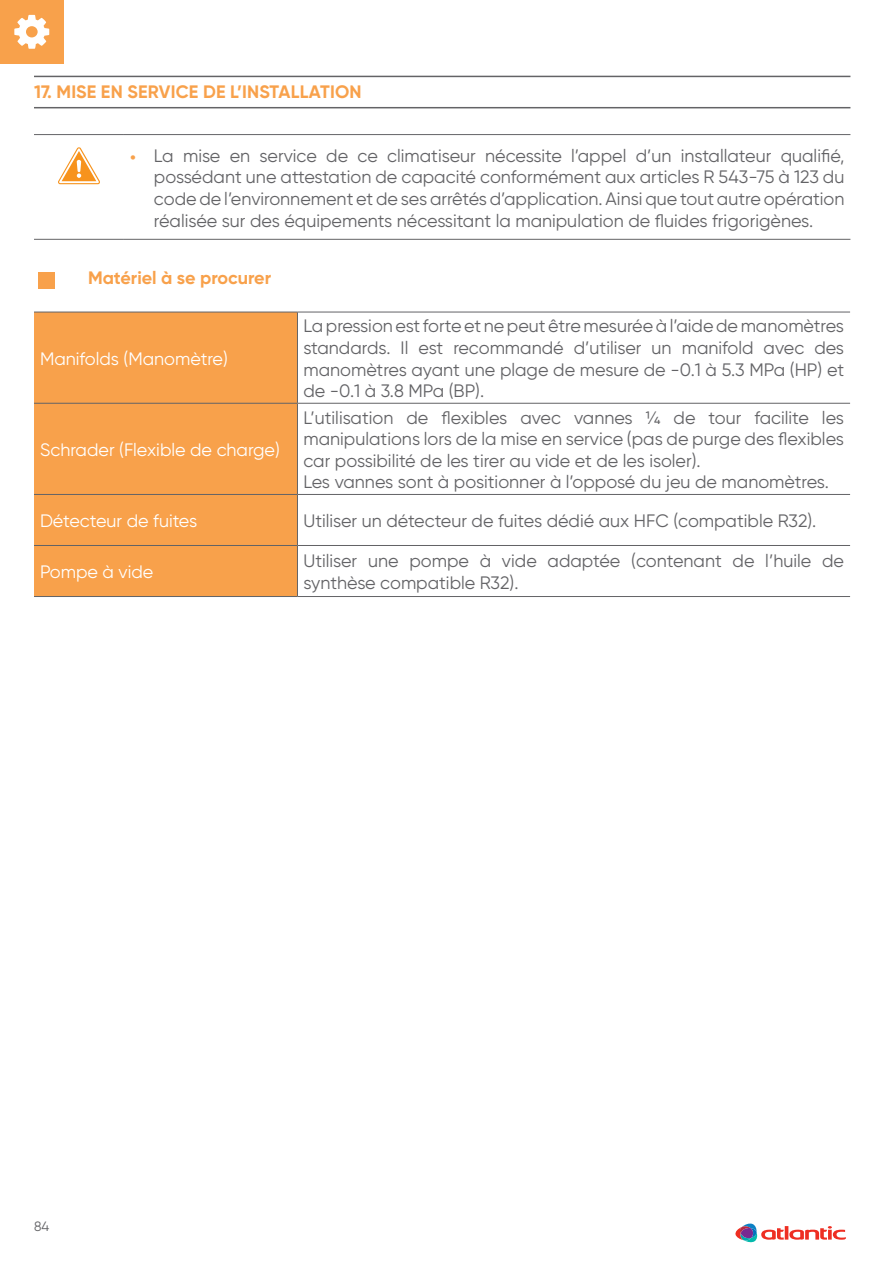
<style>
.page{position:relative;width:893px;height:1263px;background:#fff}
.page>*{position:absolute;margin:0;border:0;box-sizing:border-box;transform-origin:0 0}
.t1{font:18px/21.6px "Gilroy";color:#636366;text-align:justify}
.t2{font:18px "Gilroy";color:#fff}
.t3{font:700 18px "Gilroy";color:#f8a14b}
.t4{font:13.5px "Gilroy";color:#636366}
.s1{font-size:21.6px;color:#f8a14b}
.s2{font-family:"Arial";font-weight:400;font-size:72px}
</style>
<div class="page">
<div style="left:0;top:0;width:63px;height:64px;background:#f8a14b"></div>
<svg style="left:735px;top:1223px;width:111px;height:20px"></svg>
<svg style="left:14px;top:15px;width:35px;height:34px"></svg>
<hr style="left:34px;top:76px;width:816px;height:1px;background:#636366">
<hr style="left:34px;top:107px;width:816px;height:1px;background:#636366">
<hr style="left:34px;top:134px;width:90px;height:1px;background:#636366">
<hr style="left:124px;top:134px;width:726px;height:1px;background:#636366">
<hr style="left:34px;top:239px;width:90px;height:1px;background:#636366">
<hr style="left:124px;top:239px;width:726px;height:1px;background:#636366">
<svg style="left:58px;top:147px;width:42px;height:37px"></svg>
<div style="left:34px;top:313px;width:263px;height:283px;background:#f8a14b"></div>
<hr style="left:34px;top:312px;width:263px;height:1px;background:#636366">
<hr style="left:297px;top:312px;width:553px;height:1px;background:#636366">
<hr style="left:297px;top:312px;width:1px;height:91px;background:#636366">
<hr style="left:34px;top:403px;width:263px;height:1px;background:#636366">
<hr style="left:297px;top:403px;width:553px;height:1px;background:#636366">
<hr style="left:297px;top:404px;width:1px;height:90px;background:#636366">
<hr style="left:34px;top:494px;width:263px;height:1px;background:#636366">
<hr style="left:297px;top:494px;width:553px;height:1px;background:#636366">
<hr style="left:297px;top:495px;width:1px;height:50px;background:#636366">
<hr style="left:34px;top:545px;width:263px;height:1px;background:#636366">
<hr style="left:297px;top:545px;width:553px;height:1px;background:#636366">
<hr style="left:297px;top:546px;width:1px;height:50px;background:#636366">
<hr style="left:34px;top:596px;width:263px;height:1px;background:#636366">
<hr style="left:297px;top:596px;width:553px;height:1px;background:#636366">
<p class="t3" style="left:34px;top:81px;width:329px">17. MISE EN SERVICE DE L’INSTALLATION</p>
<p class="t1" style="left:154px;top:144px;width:692px;text-indent:-24px"><span class="s1">•</span> La mise en service de ce climatiseur nécessite l’appel d’un installateur qualifié, possédant une attestation de capacité conformément aux articles R 543-75 à 123 du code de l’environnement et de ses arrêtés d’application. Ainsi que tout autre opération réalisée sur des équipements nécessitant la manipulation de fluides frigorigènes.</p>
<p class="t3" style="left:34px;top:267px;width:239px"><span class="s2">▪</span> Matériel à se procurer</p>
<p class="t2" style="left:40px;top:348px;width:189px">Manifolds (Manomètre)</p>
<p class="t2" style="left:40px;top:439px;width:241px">Schrader (Flexible de charge)</p>
<p class="t1" style="left:303px;top:315px;width:542px">La pression est forte et ne peut être mesurée à l’aide de manomètres standards. Il est recommandé d’utiliser un manifold avec des manomètres ayant une plage de mesure de -0.1 à 5.3 MPa (HP) et de -0.1 à 3.8 MPa (BP).</p>
<p class="t1" style="left:303px;top:406px;width:542px;text-align:left">L’utilisation de flexibles avec vannes ¼ de tour facilite les manipulations lors de la mise en service (pas de purge des flexibles car possibilité de les tirer au vide et de les isoler).<br>Les vannes sont à positionner à l’opposé du jeu de manomètres.</p>
<p class="t2" style="left:40px;top:510px;width:159px">Détecteur de fuites</p>
<p class="t1" style="left:303px;top:510px;width:514px">Utiliser un détecteur de fuites dédié aux HFC (compatible R32).</p>
<p class="t2" style="left:40px;top:561px;width:115px">Pompe à vide</p>
<p class="t1" style="left:303px;top:550px;width:542px">Utiliser une pompe à vide adaptée (contenant de l’huile de synthèse compatible R32).</p>
<p class="t4" style="left:34px;top:1218px;width:17px">84</p>
</div>
